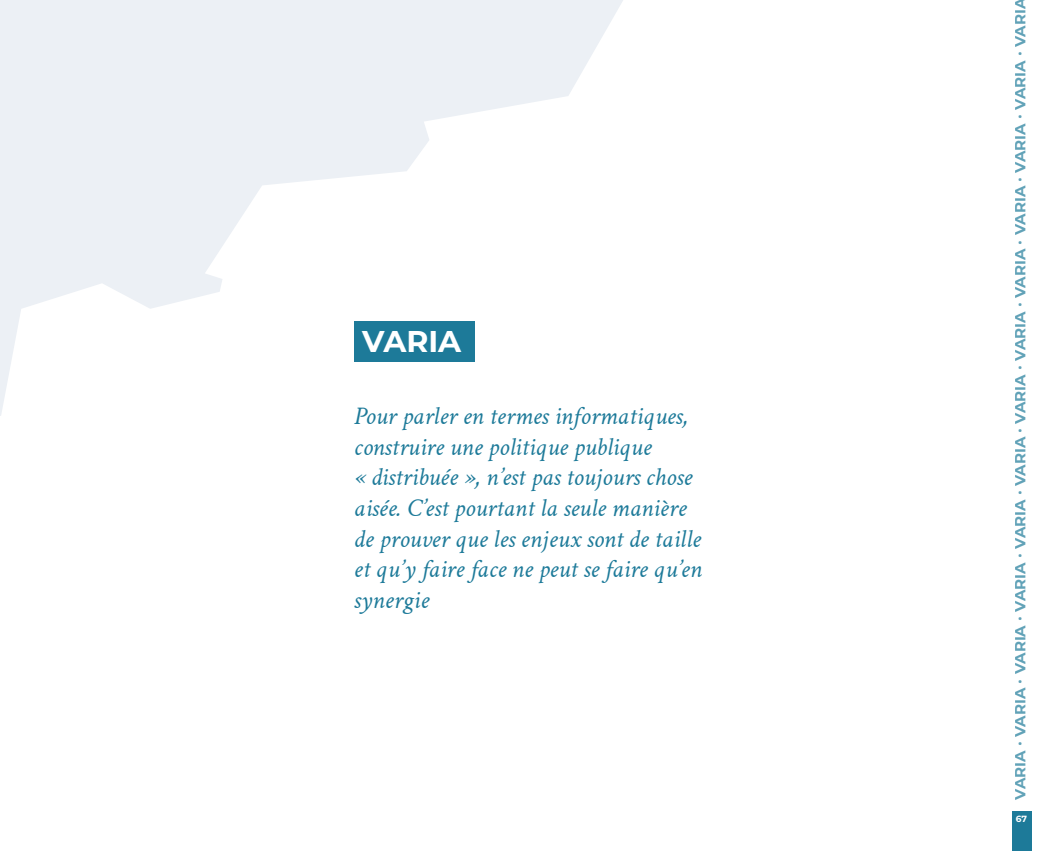
<style>
.page{position:relative;width:1063px;height:851px;background:#fff}
.page>*{position:absolute;margin:0;border:0;box-sizing:border-box;transform-origin:0 0}
.t1{font:700 30px "Montserrat";color:#fff}
.t2{font:italic 25.5px/30.6px "Crimson Text";color:#1d7a99}
.t3{font:700 15px "Montserrat";color:#1d7a99}
.t4{font:700 9px "Montserrat";color:#fff}
</style>
<div class="page">
<div style="left:1012px;top:810px;width:19px;height:40px;background:#1d7a99"></div>
<svg style="left:0;top:0;width:623px;height:416px"></svg>
<p class="t1" style="left:362px;top:320px;width:101px">VARIA</p>
<p class="t2" style="left:354px;top:399px;width:350px">Pour parler en termes informatiques, construire une politique publique<br>« distribuée », n’est pas toujours chose aisée. C’est pourtant la seule manière de prouver que les enjeux sont de taille et qu’y faire face ne peut se faire qu’en synergie</p>
<p class="t3" style="left:1009px;top:799px;width:803px;rotate:-90deg">VARIA · VARIA · VARIA · VARIA · VARIA · VARIA · VARIA · VARIA · VARIA · VARIA · VARIA · VARIA · VARIA</p>
<p class="t4" style="left:1016px;top:811px;width:13px">67</p>
</div>
